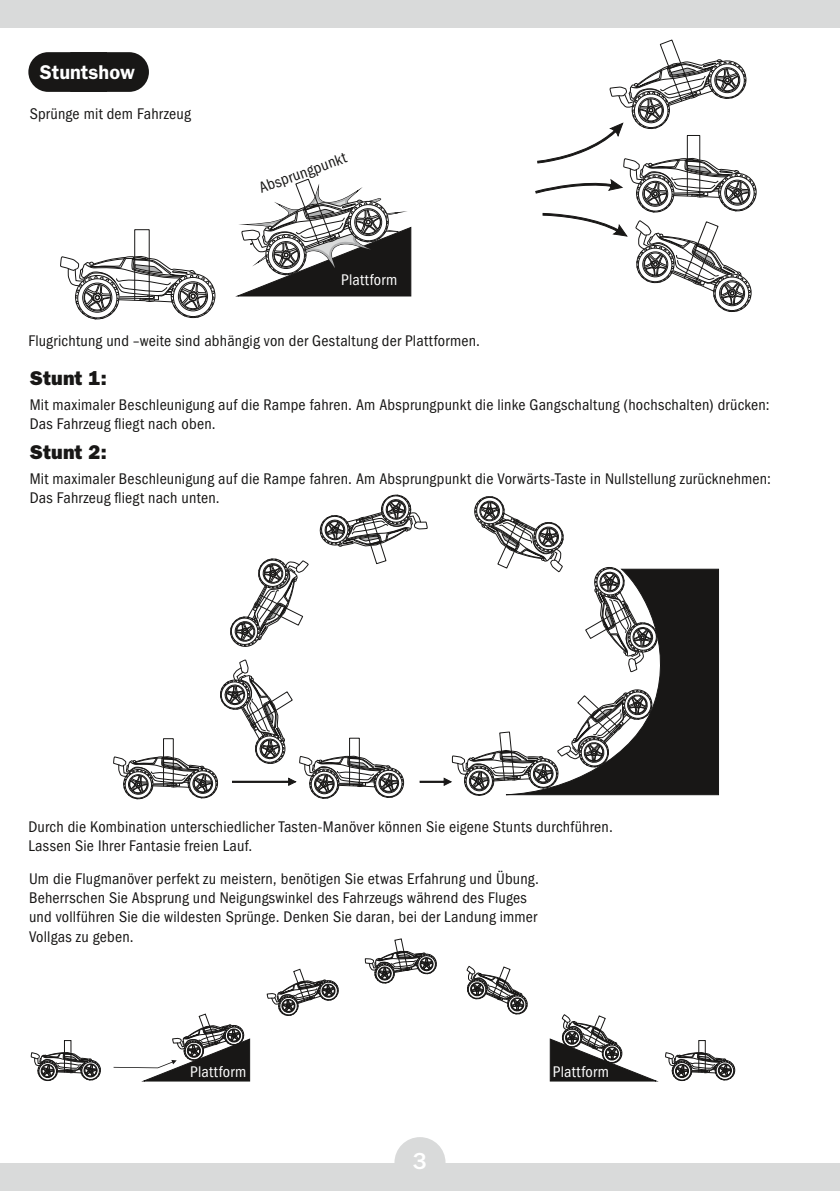
<style>
.page{position:relative;width:840px;height:1191px;background:#fff}
.page>*{position:absolute;margin:0;border:0;box-sizing:border-box;transform-origin:0 0}
.t1{font:500 24px "ITC Franklin Gothic Std";color:#fff}
.t2{font:20px "ITC Franklin Gothic Std Hvy";color:#181716}
.t3{font:600 20px "ITC Franklin Gothic Std";color:#fff}
.t4{font:condensed 16px/19.2px "ITC Franklin Gothic Std";letter-spacing:.015em;color:#181716}
.t5{font:condensed 16px "ITC Franklin Gothic Std";letter-spacing:.02em;color:#fff}
</style>
<div class="page">
<div style="left:0;top:0;width:839px;height:1191px;background:#d9dada"></div>
<div style="left:0;top:28px;width:839px;height:1134px;background:#fff"></div>
<div style="left:394px;top:1137px;width:51px;height:51px;background:#d9dada;border-radius:50%"></div>
<svg style="left:28px;top:52px;width:121px;height:40px;background:#2a2928"></svg>
<svg style="left:60px;top:229px;width:155px;height:90px"></svg>
<svg style="left:237px;top:179px;width:173px;height:117px"></svg>
<div style="left:718px;top:173px;width:38px;height:38px;border:1px solid #181716;border-radius:50%"></div>
<svg style="left:535px;top:39px;width:220px;height:273px"></svg>
<svg style="left:558px;top:569px;width:160px;height:225px"></svg>
<svg style="left:420px;top:687px;width:233px;height:109px"></svg>
<svg style="left:585px;top:567px;width:74px;height:105px"></svg>
<svg style="left:474px;top:496px;width:91px;height:76px"></svg>
<svg style="left:319px;top:494px;width:108px;height:70px"></svg>
<svg style="left:230px;top:558px;width:79px;height:89px"></svg>
<svg style="left:113px;top:659px;width:290px;height:140px"></svg>
<svg style="left:30px;top:1052px;width:71px;height:29px"></svg>
<div style="left:64px;top:1040px;width:7px;height:33px;border:1px solid #181716"></div>
<svg style="left:113px;top:1013px;width:137px;height:68px"></svg>
<svg style="left:266px;top:968px;width:73px;height:48px"></svg>
<svg style="left:364px;top:938px;width:73px;height:46px"></svg>
<svg style="left:466px;top:966px;width:62px;height:49px"></svg>
<svg style="left:549px;top:1014px;width:108px;height:67px"></svg>
<svg style="left:665px;top:1052px;width:69px;height:29px"></svg>
<div style="left:698px;top:1040px;width:7px;height:33px;border:1px solid #181716"></div>
<p class="t3" style="left:40px;top:60px;width:97px">Stuntshow</p>
<p class="t4" style="left:30px;top:104px;width:162px">Sprünge mit dem Fahrzeug</p>
<p class="t4" style="left:256px;top:179px;width:93px;rotate:-20deg">Absprungpunkt</p>
<p class="t5" style="left:341px;top:271px;width:58px">Plattform</p>
<p class="t4" style="left:28px;top:331px;width:453px">Flugrichtung und –weite sind abhängig von der Gestaltung der Plattformen.</p>
<p class="t2" style="left:30px;top:366px;width:78px">Stunt 1:</p>
<p class="t4" style="left:30px;top:395px;width:741px">Mit maximaler Beschleunigung auf die Rampe fahren. Am Absprungpunkt die linke Gangschaltung (hochschalten) drücken:<br>Das Fahrzeug fliegt nach oben.</p>
<p class="t2" style="left:30px;top:440px;width:78px">Stunt 2:</p>
<p class="t4" style="left:30px;top:469px;width:742px">Mit maximaler Beschleunigung auf die Rampe fahren. Am Absprungpunkt die Vorwärts-Taste in Nullstellung zurücknehmen:<br>Das Fahrzeug fliegt nach unten.</p>
<p class="t4" style="left:28px;top:817px;width:585px">Durch die Kombination unterschiedlicher Tasten-Manöver können Sie eigene Stunts durchführen.<br>Lassen Sie Ihrer Fantasie freien Lauf.</p>
<p class="t4" style="left:29px;top:869px;width:511px">Um die Flugmanöver perfekt zu meistern, benötigen Sie etwas Erfahrung und Übung.<br>Beherrschen Sie Absprung und Neigungswinkel des Fahrzeugs während des Fluges und vollführen Sie die wildesten Sprünge. Denken Sie daran, bei der Landung immer Vollgas zu geben.</p>
<p class="t5" style="left:190px;top:1062px;width:58px">Plattform</p>
<p class="t5" style="left:552px;top:1062px;width:58px">Plattform</p>
<h1 class="t1" style="left:412px;top:1147px;width:16px">3</h1>
</div>
